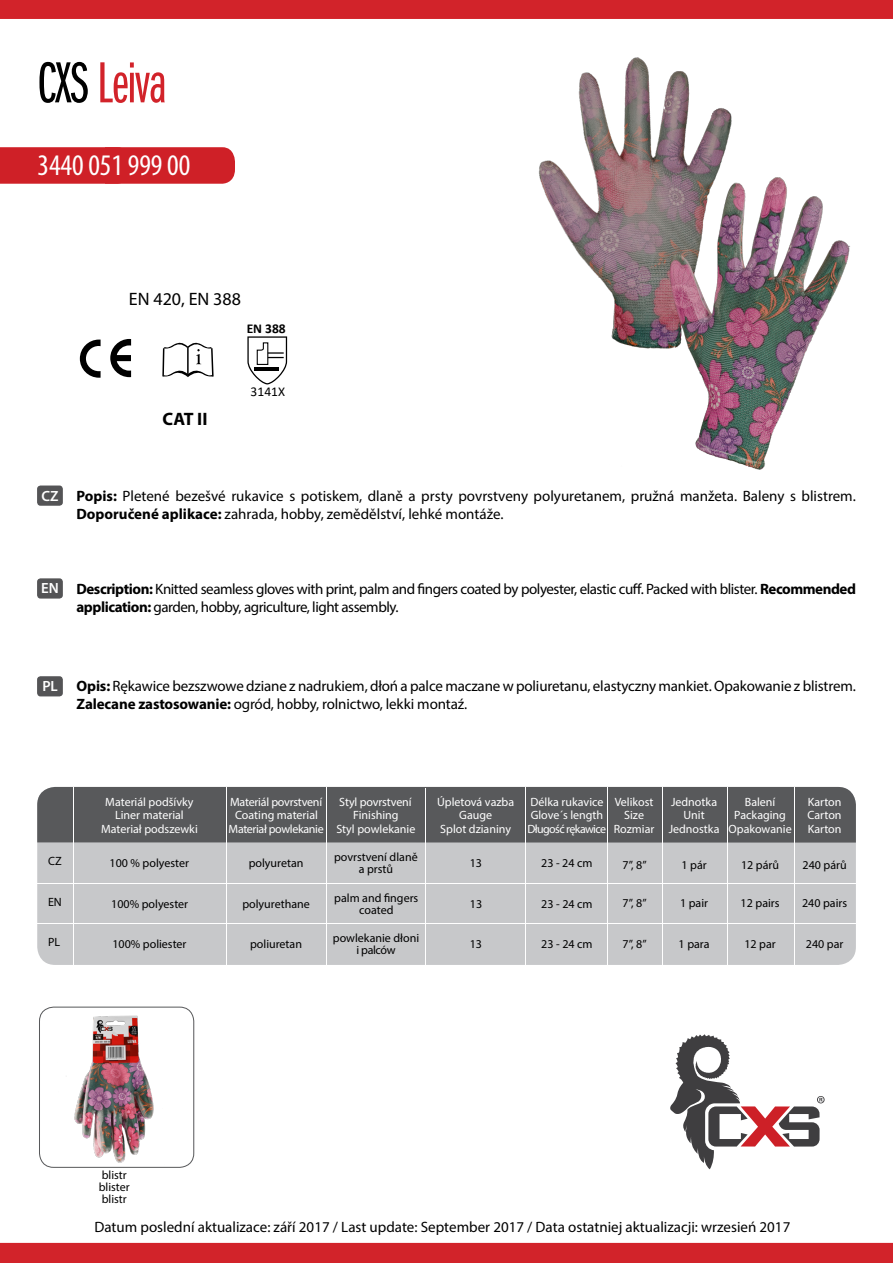
<style>
.page{position:relative;width:893px;height:1263px;background:#fff}
.page>*{position:absolute;margin:0;border:0;box-sizing:border-box;transform-origin:0 0}
.t1{font:60px "Franklin Got Itc DOT Boo Ext Com";letter-spacing:-.01em;color:#d2232a}
.t2{font:condensed 30px "Myriad Pro";color:#fff}
.t3{font:18px "Myriad Pro";color:#000}
.t4{font:700 18px "Myriad Pro";color:#000}
.t5{font:15px/18px "Myriad Pro";letter-spacing:-.01em;color:#000}
.t6{font:15px/18px "Myriad Pro";letter-spacing:-.03em;color:#000}
.t7{font:600 14.85px "Myriad Pro";color:#fff}
.t8{font:13.5px "Calibri";color:#000}
.t9{font:700 13.5px "Calibri";color:#000}
.t10{font:12px/12px "Myriad Pro";color:#000;text-align:center}
.t11{font:12px/13.5px "Myriad Pro";color:#fff}
.t12{font:12px "Myriad Pro";letter-spacing:-.02em;color:#fff}
.t13{font:12px "Myriad Pro";letter-spacing:-.03em;color:#fff}
.s1{color:#000}
.s2{font-weight:700}
</style>
<div class="page">
<img style="left:538px;top:57px;width:312px;height:413px">
<div style="left:0;top:147px;width:235px;height:37px;background:#cf2027"></div>
<svg style="left:670px;top:1034px;width:155px;height:135px"></svg>
<div style="left:37px;top:485px;width:26px;height:21px;background:#545456;border-radius:3px"></div>
<div style="left:37px;top:578px;width:26px;height:21px;background:#545456;border-radius:3px"></div>
<div style="left:37px;top:676px;width:26px;height:20px;background:#545456;border-radius:3px"></div>
<div style="left:0;top:0;width:893px;height:19px;background:#d2232a"></div>
<div style="left:0;top:1243px;width:893px;height:20px;background:#d2232a"></div>
<svg style="left:162px;top:342px;width:52px;height:35px"></svg>
<svg style="left:80px;top:339px;width:51px;height:39px"></svg>
<img style="left:74px;top:1015px;width:80px;height:148px">
<div style="left:39px;top:1006px;width:155px;height:162px;border:1px solid #58595b;border-radius:14px"></div>
<div style="left:37px;top:787px;width:819px;height:178px;background:#c7c8ca;border-radius:18px"></div>
<div style="left:37px;top:787px;width:819px;height:55px;background:#58595b"></div>
<hr style="left:73px;top:787px;width:1px;height:178px;background:#fff">
<hr style="left:37px;top:923px;width:819px;height:1px;background:#fff">
<hr style="left:37px;top:883px;width:819px;height:1px;background:#fff">
<hr style="left:794px;top:787px;width:1px;height:178px;background:#fff">
<hr style="left:727px;top:787px;width:1px;height:178px;background:#fff">
<hr style="left:662px;top:787px;width:1px;height:178px;background:#fff">
<hr style="left:607px;top:787px;width:1px;height:178px;background:#fff">
<hr style="left:226px;top:787px;width:1px;height:178px;background:#fff">
<hr style="left:526px;top:787px;width:1px;height:178px;background:#fff">
<hr style="left:425px;top:788px;width:1px;height:178px;background:#fff">
<hr style="left:326px;top:787px;width:1px;height:178px;background:#fff">
<svg style="left:247px;top:336px;width:40px;height:48px"></svg>
<h1 class="t1" style="left:37px;top:51px;width:131px"><span class="s1">CXS</span> Leiva</h1>
<h2 class="t2" style="left:38px;top:147px;width:154px">3440 051 999 00</h2>
<p class="t3" style="left:129px;top:288px;width:113px">EN 420, EN 388</p>
<p class="t9" style="left:247px;top:319px;width:41px">EN 388</p>
<p class="t4" style="left:163px;top:407px;width:46px">CAT II</p>
<p class="t8" style="left:251px;top:382px;width:36px">3141X</p>
<p class="t7" style="left:42px;top:486px;width:19px">CZ</p>
<p class="t5" style="left:77px;top:486px;width:781px"><span class="s2">Popis:</span> Pletené bezešvé rukavice s potiskem, dlaně a prsty povrstveny polyuretanem, pružná manžeta. Baleny s blistrem.<br><span class="s2">Doporučené aplikace:</span> zahrada, hobby, zemědělství, lehké montáže.</p>
<p class="t7" style="left:41px;top:579px;width:19px">EN</p>
<p class="t6" style="left:77px;top:579px;width:781px"><span class="s2">Description:</span> Knitted seamless gloves with print, palm and fingers coated by polyester, elastic cuff. Packed with blister. <span class="s2">Recommended application:</span> garden, hobby, agriculture, light assembly.</p>
<p class="t7" style="left:42px;top:677px;width:17px">PL</p>
<p class="t5" style="left:77px;top:677px;width:781px"><span class="s2">Opis:</span> Rękawice bezszwowe dziane z nadrukiem, dłoń a palce maczane w poliuretanu, elastyczny mankiet. Opakowanie z blistrem.<br><span class="s2">Zalecane zastosowanie:</span> ogród, hobby, rolnictwo, lekki montaź.</p>
<p class="t11" style="left:105px;top:795px;width:90px">Materiál podšívky</p>
<p class="t11" style="left:115px;top:808px;width:70px">Liner material</p>
<p class="t11" style="left:101px;top:822px;width:98px">Materiał podszewki</p>
<p class="t12" style="left:230px;top:794px;width:93px">Materiál povrstvení</p>
<p class="t13" style="left:229px;top:821px;width:97px">Materiał powlekanie</p>
<p class="t11" style="left:235px;top:808px;width:84px">Coating material</p>
<p class="t11" style="left:339px;top:795px;width:74px">Styl povrstvení</p>
<p class="t11" style="left:336px;top:822px;width:81px">Styl powlekanie</p>
<p class="t11" style="left:353px;top:808px;width:47px">Finishing</p>
<p class="t11" style="left:437px;top:795px;width:79px">Úpletová vazba</p>
<p class="t11" style="left:440px;top:822px;width:72px">Splot dzianiny</p>
<p class="t11" style="left:459px;top:808px;width:34px">Gauge</p>
<p class="t11" style="left:527px;top:795px;width:80px">Délka rukavice<br>Glove´s length<br>Długość rękawice</p>
<p class="t11" style="left:615px;top:795px;width:40px">Velikost</p>
<p class="t11" style="left:614px;top:822px;width:42px">Rozmiar</p>
<p class="t11" style="left:624px;top:808px;width:21px">Size</p>
<p class="t11" style="left:671px;top:795px;width:48px">Jednotka</p>
<p class="t11" style="left:669px;top:822px;width:52px">Jednostka</p>
<p class="t11" style="left:683px;top:808px;width:23px">Unit</p>
<p class="t11" style="left:745px;top:795px;width:32px">Balení</p>
<p class="t11" style="left:729px;top:822px;width:65px">Opakowanie</p>
<p class="t11" style="left:734px;top:808px;width:53px">Packaging</p>
<p class="t11" style="left:808px;top:795px;width:35px">Karton</p>
<p class="t11" style="left:808px;top:822px;width:35px">Karton</p>
<p class="t11" style="left:808px;top:808px;width:36px">Carton</p>
<p class="t10" style="left:48px;top:855px;width:15px">CZ</p>
<p class="t10" style="left:110px;top:857px;width:81px">100 % polyester</p>
<p class="t10" style="left:249px;top:857px;width:56px">polyuretan</p>
<p class="t10" style="left:334px;top:851px;width:85px">povrstvení dlaně a prstů</p>
<p class="t10" style="left:470px;top:857px;width:14px">13</p>
<p class="t10" style="left:541px;top:857px;width:53px">23 - 24 cm</p>
<p class="t10" style="left:623px;top:859px;width:25px">7”, 8”</p>
<p class="t10" style="left:681px;top:859px;width:27px">1 pár</p>
<p class="t10" style="left:741px;top:859px;width:40px">12 párů</p>
<p class="t10" style="left:802px;top:859px;width:46px">240 párů</p>
<p class="t10" style="left:48px;top:896px;width:15px">EN</p>
<p class="t10" style="left:111px;top:897px;width:78px">100% polyester</p>
<p class="t10" style="left:242px;top:897px;width:69px">polyurethane</p>
<p class="t10" style="left:334px;top:891px;width:86px">palm and fingers coated</p>
<p class="t10" style="left:470px;top:897px;width:14px">13</p>
<p class="t10" style="left:541px;top:897px;width:53px">23 - 24 cm</p>
<p class="t10" style="left:623px;top:897px;width:25px">7”, 8”</p>
<p class="t10" style="left:680px;top:897px;width:30px">1 pair</p>
<p class="t10" style="left:741px;top:897px;width:40px">12 pairs</p>
<p class="t10" style="left:802px;top:897px;width:47px">240 pairs</p>
<p class="t10" style="left:48px;top:936px;width:14px">PL</p>
<p class="t10" style="left:112px;top:938px;width:76px">100% poliester</p>
<p class="t10" style="left:250px;top:938px;width:53px">poliuretan</p>
<p class="t10" style="left:333px;top:932px;width:88px">powlekanie dłoni i palców</p>
<p class="t10" style="left:470px;top:938px;width:14px">13</p>
<p class="t10" style="left:541px;top:938px;width:53px">23 - 24 cm</p>
<p class="t10" style="left:623px;top:938px;width:25px">7”, 8”</p>
<p class="t10" style="left:679px;top:938px;width:32px">1 para</p>
<p class="t10" style="left:744px;top:938px;width:33px">12 par</p>
<p class="t10" style="left:806px;top:938px;width:39px">240 par</p>
<p class="t10" style="left:99px;top:1169px;width:33px;text-align:left">blistr blister blistr</p>
<p class="t5" style="left:94px;top:1218px;width:697px">Datum poslední aktualizace: září 2017 / Last update: September 2017 / Data ostatniej aktualizacji: wrzesień 2017</p>
</div>
